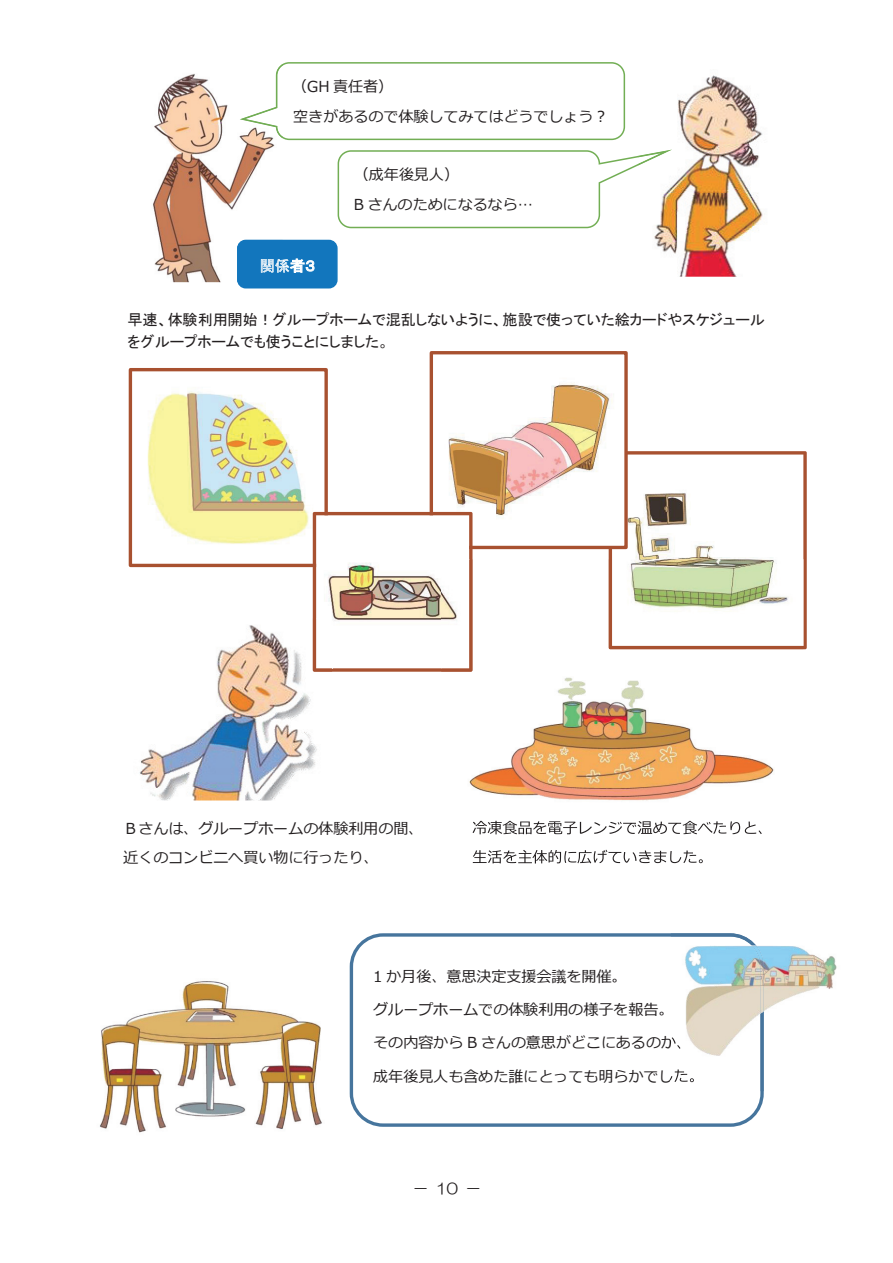
<style>
.page{position:relative;width:893px;height:1263px;background:#fff}
.page>*{position:absolute;margin:0;border:0;box-sizing:border-box;transform-origin:0 0}
.t1{font:15.15px/29.8px "Meiryo";color:#231f20}
.t2{font:15.15px/22.4px "MS P Gothic";color:#231f20}
.t3{font:15.15px "MS P Gothic";color:#fff}
.t4{font:15.15px "HG Maru Gothic MPRO";color:#231f20}
</style>
<div class="page">
<svg style="left:283px;top:62px;width:342px;height:78px"></svg>
<svg style="left:338px;top:150px;width:300px;height:78px"></svg>
<svg style="left:350px;top:933px;width:414px;height:194px"></svg>
<img style="left:654px;top:75px;width:109px;height:202px">
<img style="left:638px;top:150px;width:34px;height:16px">
<img style="left:153px;top:74px;width:130px;height:208px">
<img style="left:240px;top:64px;width:43px;height:74px">
<svg style="left:237px;top:240px;width:101px;height:48px;background:#2782c2"></svg>
<svg style="left:609px;top:451px;width:198px;height:198px"></svg>
<img style="left:434px;top:383px;width:190px;height:162px">
<div style="left:430px;top:351px;width:198px;height:198px;border:3px solid #a85130"></div>
<img style="left:147px;top:391px;width:177px;height:172px">
<div style="left:129px;top:368px;width:199px;height:199px;border:3px solid #a85130"></div>
<svg style="left:313px;top:512px;width:159px;height:160px"></svg>
<img style="left:139px;top:618px;width:178px;height:182px">
<img style="left:313px;top:618px;width:19px;height:54px">
<img style="left:469px;top:559px;width:334px;height:305px">
<img style="left:472px;top:821px;width:290px;height:13px">
<img style="left:473px;top:850px;width:230px;height:13px">
<img style="left:609px;top:559px;width:194px;height:90px">
<img style="left:441px;top:559px;width:31px;height:113px">
<img style="left:100px;top:981px;width:222px;height:152px">
<img style="left:764px;top:946px;width:73px;height:65px">
<img style="left:670px;top:933px;width:94px;height:158px">
<img style="left:670px;top:1035px;width:10px;height:14px">
<img style="left:670px;top:1069px;width:24px;height:13px">
<p class="t1" style="left:292px;top:73px;width:318px">（GH 責任者）<br>空きがあるので体験してみてはどうでしょう？</p>
<p class="t3" style="left:260px;top:258px;width:57px">関係者３</p>
<p class="t1" style="left:354px;top:161px;width:181px">（成年後見人）<br>B さんのためになるなら…</p>
<p class="t2" style="left:127px;top:308px;width:639px">早速、体験利用開始！グループホームで混乱しないように、施設で使っていた絵カードやスケジュールをグループホームでも使うことにしました。</p>
<p class="t1" style="left:123px;top:815px;width:302px;line-height:28.8px">Ｂさんは、グループホームの体験利用の間、近くのコンビニへ買い物に行ったり、</p>
<p class="t1" style="left:373px;top:961px;width:319px;line-height:33px">1 か月後、意思決定支援会議を開催。<br>グループホームでの体験利用の様子を報告。その内容から B さんの意思がどこにあるのか、</p>
<p class="t1" style="left:373px;top:1062px;width:332px">成年後見人も含めた誰にとっても明らかでした。</p>
<p class="t4" style="left:413px;top:1181px;width:69px">－ 10 －</p>
</div>
